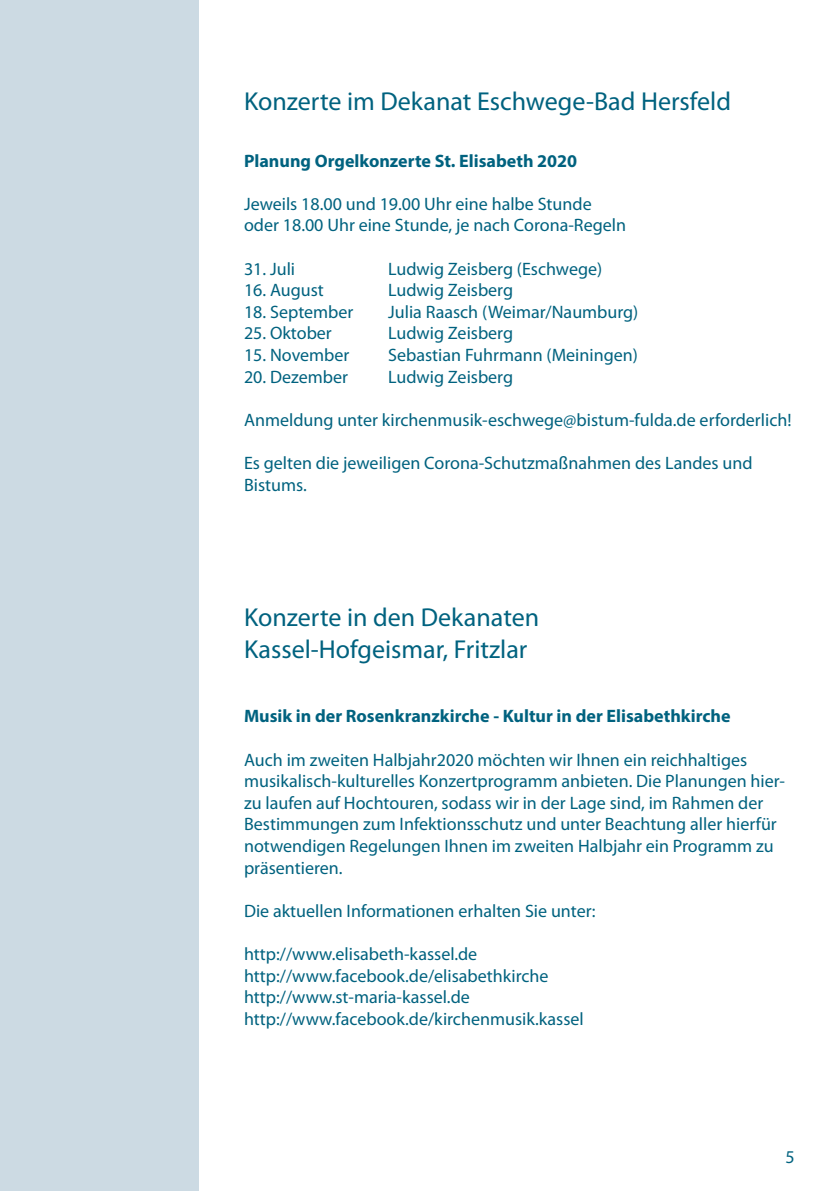
<style>
.page{position:relative;width:840px;height:1191px;background:#fff}
.page>*{position:absolute;margin:0;border:0;box-sizing:border-box;transform-origin:0 0}
.t1{font:26px "Myriad Pro";color:#00627f}
.t2{font:18px/21.6px "Myriad Pro";color:#00627f}
.t3{font:700 18px "Myriad Pro";color:#00627f}
</style>
<div class="page">
<div style="left:0;top:0;width:198px;height:1191px;background:#ccdae3"></div>
<p class="t1" style="left:244px;top:87px;width:488px">Konzerte im Dekanat Eschwege-Bad Hersfeld</p>
<p class="t3" style="left:244px;top:149px;width:334px">Planung Orgelkonzerte St. Elisabeth 2020</p>
<p class="t2" style="left:244px;top:193px;width:349px">Jeweils 18.00 und 19.00 Uhr eine halbe Stunde</p>
<p class="t2" style="left:244px;top:215px;width:383px">oder 18.00 Uhr eine Stunde, je nach Corona-Regeln</p>
<p class="t2" style="left:244px;top:258px;width:53px">31. Juli</p>
<p class="t2" style="left:388px;top:258px;width:215px">Ludwig Zeisberg (Eschwege)</p>
<p class="t2" style="left:244px;top:280px;width:81px">16. August</p>
<p class="t2" style="left:388px;top:280px;width:126px">Ludwig Zeisberg</p>
<p class="t2" style="left:244px;top:301px;width:111px">18. September</p>
<p class="t2" style="left:388px;top:301px;width:251px">Julia Raasch (Weimar/Naumburg)</p>
<p class="t2" style="left:244px;top:323px;width:89px">25. Oktober</p>
<p class="t2" style="left:388px;top:323px;width:126px">Ludwig Zeisberg</p>
<p class="t2" style="left:244px;top:344px;width:107px">15. November</p>
<p class="t2" style="left:388px;top:344px;width:251px">Sebastian Fuhrmann (Meiningen)</p>
<p class="t2" style="left:244px;top:366px;width:105px">20. Dezember</p>
<p class="t2" style="left:388px;top:366px;width:126px">Ludwig Zeisberg</p>
<p class="t2" style="left:244px;top:409px;width:548px">Anmeldung unter kirchenmusik-eschwege@bistum-fulda.de erforderlich!</p>
<p class="t2" style="left:244px;top:452px;width:510px">Es gelten die jeweiligen Corona-Schutzmaßnahmen des Landes und<br>Bistums.</p>
<p class="t1" style="left:244px;top:603px;width:296px">Konzerte in den Dekanaten</p>
<p class="t1" style="left:244px;top:634px;width:285px">Kassel-Hofgeismar, Fritzlar</p>
<p class="t3" style="left:244px;top:704px;width:488px">Musik in der Rosenkranzkirche - Kultur in der Elisabethkirche</p>
<p class="t2" style="left:244px;top:749px;width:542px">Auch im zweiten Halbjahr2020 möchten wir Ihnen ein reichhaltiges musikalisch-kulturelles Konzertprogramm anbieten. Die Planungen hier&shy;zu laufen auf Hochtouren, sodass wir in der Lage sind, im Rahmen der Bestimmungen zum Infektionsschutz und unter Beachtung aller hierfür notwendigen Regelungen Ihnen im zweiten Halbjahr ein Programm zu präsentieren.</p>
<p class="t2" style="left:244px;top:900px;width:353px">Die aktuellen Informationen erhalten Sie unter:</p>
<p class="t2" style="left:244px;top:943px;width:235px">http://www.elisabeth-kassel.de</p>
<p class="t2" style="left:244px;top:965px;width:306px">http://www.facebook.de/elisabethkirche</p>
<p class="t2" style="left:244px;top:986px;width:227px">http://www.st-maria-kassel.de</p>
<p class="t2" style="left:244px;top:1008px;width:341px">http://www.facebook.de/kirchenmusik.kassel</p>
<p class="t2" style="left:784px;top:1146px;width:11px">5</p>
</div>
